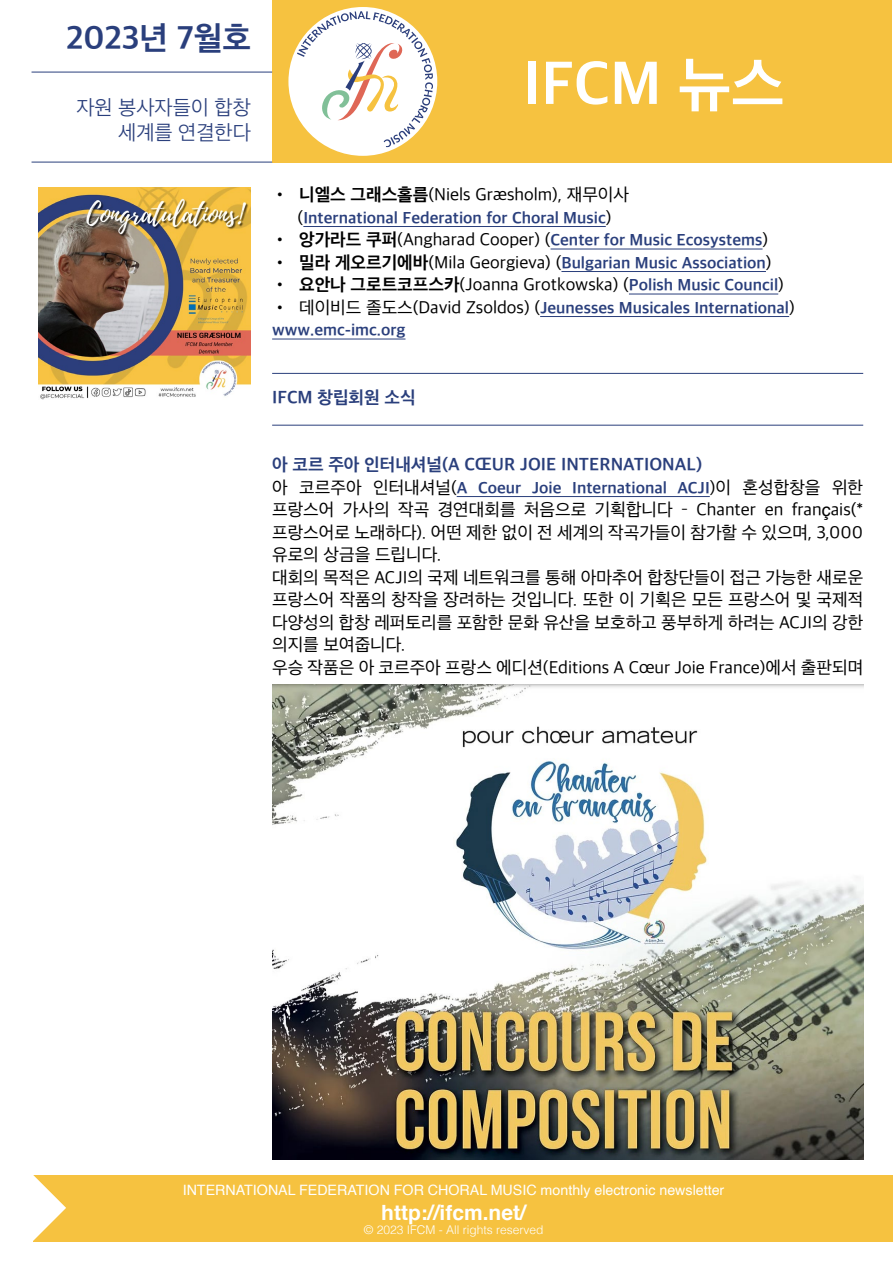
<style>
.page{position:relative;width:893px;height:1263px;background:#fff}
.page>*{position:absolute;margin:0;border:0;box-sizing:border-box;transform-origin:0 0}
.t1{font:700 61.5px "Apple SD Gothic Neo";color:#fff}
.t2{font:700 33px "Apple SD Gothic Neo";color:#2a3f7c}
.t3{font:700 21px "Helvetica";color:#fff}
.t4{font:300 21px/25.2px "Apple SD Gothic Neo";color:#2a3f7c;text-align:right}
.t5{font:18px/22.5px "Apple SD Gothic Neo";color:#000}
.t6{font:700 18px "Apple SD Gothic Neo";color:#2a3f7c}
.t7{font:700 16.5px/22.5px "Apple SD Gothic Neo";color:#2a3f7c}
.t8{font:14.25px "Helvetica";color:#fff}
.t9{font:300 12px "Helvetica";color:#fff}
.s1{font-weight:700}
.s2{font-weight:400;font-size:18px;color:#000}
.s3{font-size:18px;color:#000}
.s4{font-weight:700;font-size:16.5px;color:#2a3f7c}
.s5{font-family:"Helvetica"}
</style>
<div class="page">
<hr style="left:303px;top:226px;width:303px;height:1px;background:#2a3f7c">
<hr style="left:551px;top:249px;width:211px;height:1px;background:#2a3f7c">
<hr style="left:561px;top:271px;width:205px;height:1px;background:#2a3f7c">
<hr style="left:629px;top:294px;width:149px;height:1px;background:#2a3f7c">
<hr style="left:540px;top:316px;width:249px;height:1px;background:#2a3f7c">
<hr style="left:272px;top:339px;width:133px;height:1px;background:#2a3f7c">
<hr style="left:272px;top:373px;width:591px;height:1px;background:#2a3f7c">
<hr style="left:272px;top:425px;width:591px;height:1px;background:#2a3f7c">
<hr style="left:457px;top:496px;width:253px;height:1px;background:#2a3f7c">
<div style="left:33px;top:1176px;width:860px;height:66px;background:#f6c240"></div>
<svg style="left:33px;top:1175px;width:33px;height:66px"></svg>
<div style="left:272px;top:0;width:619px;height:163px;background:#f6c240"></div>
<div style="left:288px;top:7px;width:149px;height:149px;background:#fff;border-radius:50%"></div>
<svg style="left:297px;top:11px;width:136px;height:136px"></svg>
<hr style="left:32px;top:72px;width:240px;height:1px;background:#2a3f7c">
<hr style="left:32px;top:162px;width:240px;height:1px;background:#2a3f7c">
<img style="left:38px;top:187px;width:213px;height:213px">
<img style="left:272px;top:685px;width:591px;height:474px">
<h2 class="t2" style="left:66px;top:21px;width:186px">2023년 7월호</h2>
<p class="t4" style="left:76px;top:96px;width:176px">자원 봉사자들이 합창 세계를 연결한다</p>
<h1 class="t1" style="left:523px;top:51px;width:263px">IFCM 뉴스</h1>
<p class="t5" style="left:272px;top:184px;width:358px"><span class="s1">• 니엘스 그래스홀름</span>(Niels Græsholm), 재무이사</p>
<p class="t7" style="left:298px;top:207px;width:315px"><span class="s2">(</span>International Federation for Choral Music<span class="s2">)</span></p>
<p class="t7" style="left:272px;top:230px;width:498px"><span class="s3">• 앙가라드 쿠퍼</span><span class="s2">(Angharad Cooper) (</span>Center for Music Ecosystems<span class="s2">)</span></p>
<p class="t7" style="left:272px;top:252px;width:501px"><span class="s3">• 밀라 게오르기에바</span><span class="s2">(Mila Georgieva) (</span>Bulgarian Music Association<span class="s2">)</span></p>
<p class="t5" style="left:272px;top:274px;width:513px"><span class="s1">• 요안나 그로트코프스카</span>(Joanna Grotkowska) (<span class="s4">Polish Music Council</span>)</p>
<p class="t7" style="left:272px;top:297px;width:524px"><span class="s2">• 데이비드 졸도스(David Zsoldos) (</span>Jeunesses Musicales International<span class="s2">) </span>www.emc-imc.org</p>
<p class="t6" style="left:272px;top:387px;width:145px">IFCM 창립회원 소식</p>
<p class="t6" style="left:272px;top:455px;width:431px">아 코르 주아 인터내셔널(A CŒUR JOIE INTERNATIONAL)</p>
<p class="t7" style="left:272px;top:477px;width:593px"><span class="s2">아 코르주아 인터내셔널(</span>A Coeur Joie International ACJI<span class="s2">)이 혼성합창을 위한</span></p>
<p class="t5" style="left:272px;top:499px;width:593px">프랑스어 가사의 작곡 경연대회를 처음으로 기획합니다 – Chanter en fran<span class="s5">ç</span>ais(* 프랑스어로 노래하다). 어떤 제한 없이 전 세계의 작곡가들이 참가할 수 있으며, 3,000 유로의 상금을 드립니다.<br>대회의 목적은 ACJI의 국제 네트워크를 통해 아마추어 합창단들이 접근 가능한 새로운 프랑스어 작품의 창작을 장려하는 것입니다. 또한 이 기획은 모든 프랑스어 및 국제적 다양성의 합창 레퍼토리를 포함한 문화 유산을 보호하고 풍부하게 하려는 ACJI의 강한 의지를 보여줍니다.<br>우승 작품은 아 코르주아 프랑스 에디션(Editions A Cœur Joie France)에서 출판되며</p>
<p class="t8" style="left:183px;top:1178px;width:543px">INTERNATIONAL FEDERATION FOR CHORAL MUSIC monthly electronic newsletter</p>
<p class="t3" style="left:381px;top:1195px;width:146px">http://ifcm.net/</p>
<p class="t9" style="left:397px;top:1220px;width:8px">2</p>
<p class="t9" style="left:364px;top:1220px;width:181px">© 2023 IFCM - All rights reserved</p>
</div>
